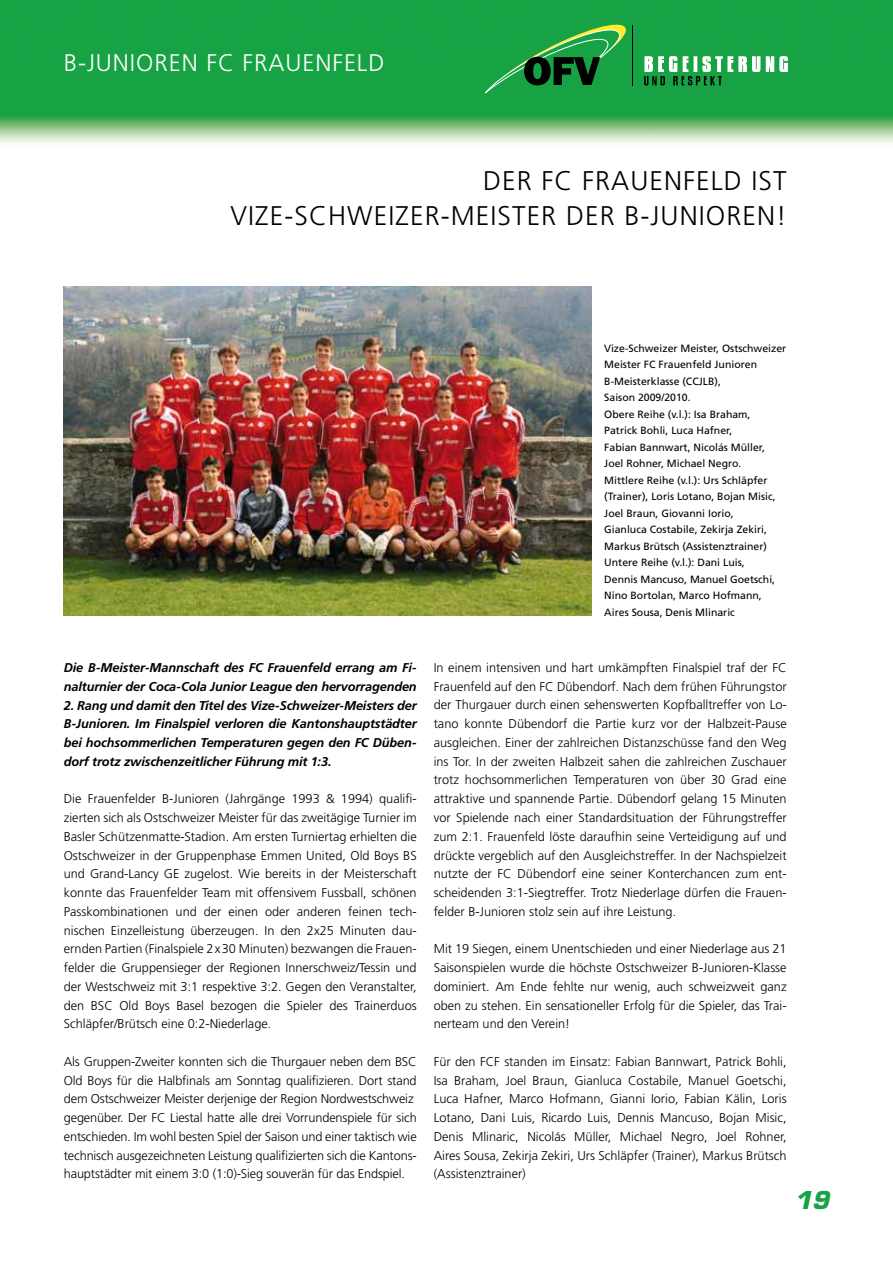
<style>
.page{position:relative;width:893px;height:1263px;background:#fff}
.page>*{position:absolute;margin:0;border:0;box-sizing:border-box;transform-origin:0 0}
.t1{font:300 27px "Frutiger";letter-spacing:.04em;color:#000}
.t2{font:300 24px "Frutiger";letter-spacing:.04em;color:#fff}
.t3{font:italic 700 24px "Eurostile";color:#17a345}
.t4{font:300 12.75px/18.8px "Frutiger";color:#000;text-align:justify}
.t5{font:italic 700 12.75px/18.8px "Frutiger";letter-spacing:-.01em;color:#000}
.t6{font:10.5px/16.5px "Frutiger CE";color:#000}
</style>
<div class="page">
<img style="left:0;top:0;width:893px;height:143px">
<svg style="left:482px;top:22px;width:151px;height:74px;background:#219440"></svg>
<svg style="left:644px;top:56px;width:144px;height:29px"></svg>
<img style="left:64px;top:287px;width:527px;height:329px">
<h2 class="t2" style="left:64px;top:49px;width:322px">B-Junioren FC Frauenfeld</h2>
<h1 class="t1" style="left:483px;top:166px;width:301px">Der FC Frauenfeld ist</h1>
<h1 class="t1" style="left:231px;top:200px;width:117px">Vize-Schwe</h1>
<h1 class="t1" style="left:388px;top:200px;width:400px">izer-Meister der B-Junioren!</h1>
<p class="t6" style="left:604px;top:340px;width:184px">Vize-Schweizer Meister, Ostschweizer<br>Meister FC Frauenfeld Junioren<br>B-Meisterklasse (CCJLB),<br>Saison 2009/2010.<br>Obere Reihe (v.l.): Isa Braham,<br>Patrick Bohli, Luca Hafner,<br>Fabian Bannwart, Nicolás Müller,<br>Joel Rohner, Michael Negro.<br>Mittlere Reihe (v.l.): Urs Schläpfer (Trainer), Loris Lotano, Bojan Misic,<br>Joel Braun, Giovanni Iorio,<br>Gianluca Costabile, Zekirja Zekiri,<br>Markus Brütsch (Assistenztrainer)<br>Untere Reihe (v.l.): Dani Luis,<br>Dennis Mancuso, Manuel Goetschi,<br>Nino Bortolan, Marco Hofmann,<br>Aires Sousa, Denis Mlinaric</p>
<p class="t5" style="left:64px;top:658px;width:354px">Die B-Meister-Mannschaft des FC Frauenfeld errang am Fi&shy;nalturnier der Coca-Cola Junior League den hervorragenden</p>
<p class="t5" style="left:64px;top:696px;width:354px;text-align:justify">2. Rang und damit den Titel des Vize-Schweizer-Meisters der B-Junioren. Im Finalspiel verloren die Kantonshauptstädter bei hochsommerlichen Temperaturen gegen den FC Düben&shy;dorf trotz zwischenzeitlicher Führung mit 1:3.</p>
<p class="t4" style="left:64px;top:790px;width:354px">Die Frauenfelder B-Junioren (Jahrgänge 1993 &amp; 1994) qualifi&shy;zierten sich als Ostschweizer Meister für das zweitägige Turnier im Basler Schützenmatte-Stadion. Am ersten Turniertag erhielten die Ostschweizer in der Gruppenphase Emmen United, Old Boys BS und Grand-Lancy GE zugelost. Wie bereits in der Meisterschaft konnte das Frauenfelder Team mit offensivem Fussball, schönen Passkombinationen und der einen oder anderen feinen tech&shy;nischen Einzelleistung überzeugen. In den 2x25 Minuten dau&shy;ernden Partien (Finalspiele 2x30 Minuten) bezwangen die Frauen&shy;felder die Gruppensieger der Regionen Innerschweiz/Tessin und der Westschweiz mit 3:1 respektive 3:2. Gegen den Veranstalter, den BSC Old Boys Basel bezogen die Spieler des Trainerduos Schläpfer/Brütsch eine 0:2-Niederlage.</p>
<p class="t4" style="left:64px;top:1052px;width:354px;text-align:left">Als Gruppen-Zweiter konnten sich die Thurgauer neben dem BSC Old Boys für die Halbfinals am Sonntag qualifizieren. Dort stand dem Ostschweizer Meister derjenige der Region Nordwestschweiz gegenüber. Der FC Liestal hatte alle drei Vorrundenspiele für sich entschieden. Im wohl besten Spiel der Saison und einer taktisch wie technisch ausgezeichneten Leistung qualifizierten sich die Kantons&shy;hauptstädter mit einem 3:0 (1:0)-Sieg souverän für das Endspiel.</p>
<p class="t4" style="left:434px;top:658px;width:354px;text-align:left">In einem intensiven und hart umkämpften Finalspiel traf der FC Frauenfeld auf den FC Dübendorf. Nach dem frühen Führungstor der Thurgauer durch einen sehenswerten Kopfballtreffer von Lo&shy;tano konnte Dübendorf die Partie kurz vor der Halbzeit-Pause ausgleichen. Einer der zahlreichen Distanzschüsse fand den Weg ins Tor. In der zweiten Halbzeit sahen die zahlreichen Zuschauer trotz hochsommerlichen Temperaturen von über 30 Grad eine attraktive und spannende Partie. Dübendorf gelang 15 Minuten vor Spielende nach einer Standardsituation der Führungstreffer zum 2:1. Frauenfeld löste daraufhin seine Verteidigung auf und drückte vergeblich auf den Ausgleichstreffer. In der Nachspielzeit nutzte der FC Dübendorf eine seiner Konterchancen zum ent&shy;scheidenden 3:1-Siegtreffer. Trotz Niederlage dürfen die Frauen&shy;felder B-Junioren stolz sein auf ihre Leistung.</p>
<p class="t4" style="left:434px;top:940px;width:354px">Mit 19 Siegen, einem Unentschieden und einer Niederlage aus 21<br>Saisonspielen wurde die höchste Ostschweizer B-Junioren-Klasse dominiert. Am Ende fehlte nur wenig, auch schweizweit ganz oben zu stehen. Ein sensationeller Erfolg für die Spieler, das Trai&shy;nerteam und den Verein!</p>
<p class="t4" style="left:434px;top:1052px;width:354px">Für den FC F standen im Einsatz: Fabian Bannwart, Patrick Bohli, Isa Braham, Joel Braun, Gianluca Costabile, Manuel Goetschi, Luca Hafner, Marco Hofmann, Gianni Iorio, Fabian Kälin, Loris Lotano, Dani Luis, Ricardo Luis, Dennis Mancuso, Bojan Misic, Denis Mlinaric, Nicolás Müller, Michael Negro, Joel Rohner, Aires Sousa, Zekirja Zekiri, Urs Schläpfer (Trainer), Markus Brütsch (Assistenztrainer)</p>
<h2 class="t3" style="left:795px;top:1185px;width:36px">19</h2>
</div>
